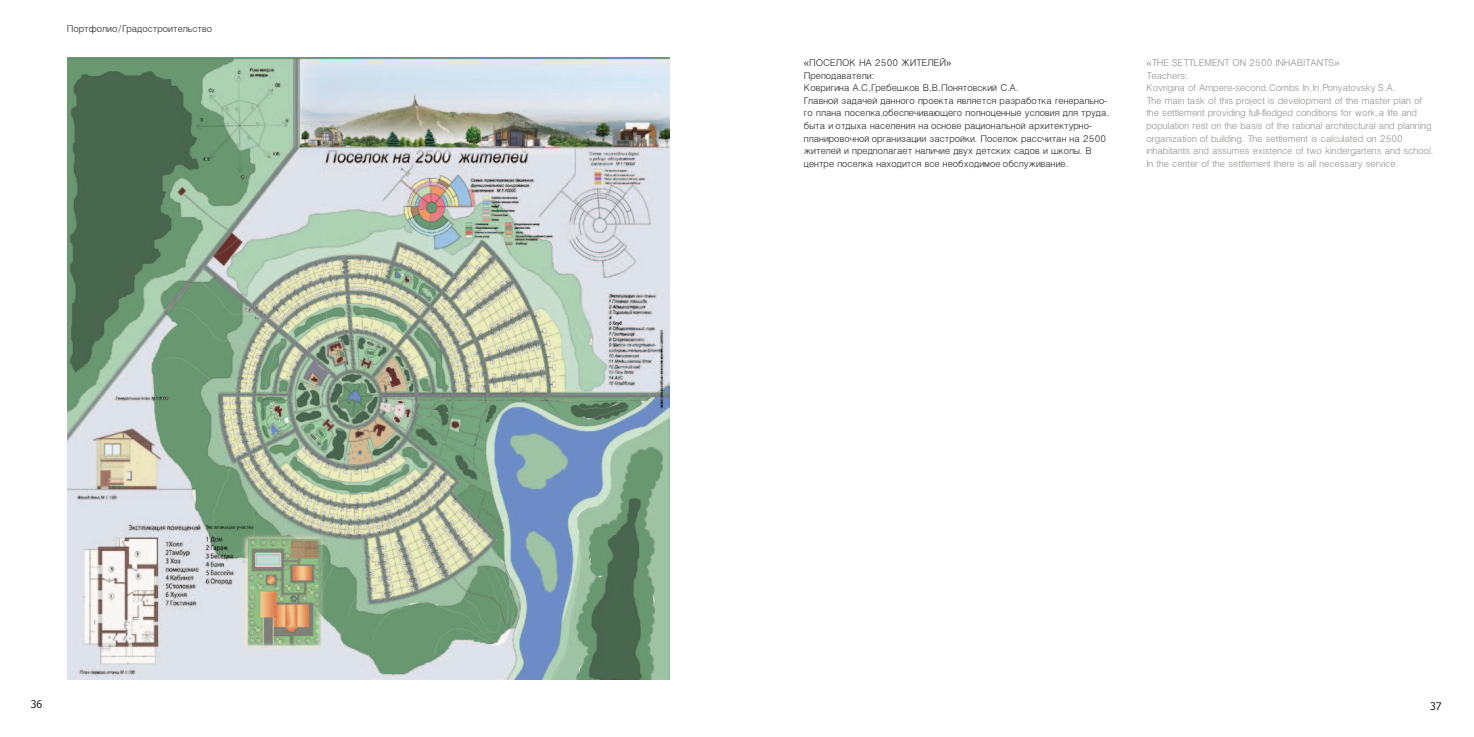
<style>
.page{position:relative;width:1474px;height:737px;background:#fff}
.page>*{position:absolute;margin:0;border:0;box-sizing:border-box;transform-origin:0 0}
.t1{font:10.5px/12.6px "Helvetica Light";color:#908e8b}
.t2{font:10.5px/12.6px "Helvetica Light";color:#231f20}
.t3{font:10.5px "Tahoma";color:#231f20}
.s1{font-family:"Mongolian Baiti"}
</style>
<div class="page">
<img style="left:67px;top:57px;width:603px;height:623px">
<p class="t2" style="left:67px;top:23px;width:147px">Портфолио/Градостроительство</p>
<p class="t2" style="left:804px;top:57px;width:307px"><span class="s1">«</span>ПОСЕЛОК НА 2500 ЖИТЕЛЕЙ<span class="s1">»<br></span>Преподаватели:<br>Ковригина А.С,Гребешков В,В,Понятовский С.А.<br>Главной задачей данного проекта является разработка генерально&shy;го плана поселка,обеспечивающего полноценные условия для труда, быта и отдыха населения на основе рациональной архитектурно&shy;планировочной организации застройки. Поселок рассчитан на 2500 жителей и предполагает наличие двух детских садов и школы. В центре поселка находится все необходимое обслуживание.</p>
<p class="t1" style="left:1146px;top:57px;width:288px"><span class="s1">«</span>THE SETTLEMENT ON 2500 INHABITANTS<span class="s1">»</span>»»<br>Teachers:<br>Kovrigina of Ampere-second,Combs In,In,Ponyatovsky S.A.<br>The main task of this project is development of the master plan of the settlement providing full-fledged conditions for work,a life and population rest on the basis of the rational architectural and planning organization of building. The settlement is calculated on 2500 inhabitants and assumes existence of two kindergartens and school.<br>In the center of the settlement there is all necessary service.</p>
<p class="t3" style="left:31px;top:697px;width:13px">36</p>
<p class="t3" style="left:1430px;top:699px;width:13px">37</p>
</div>
